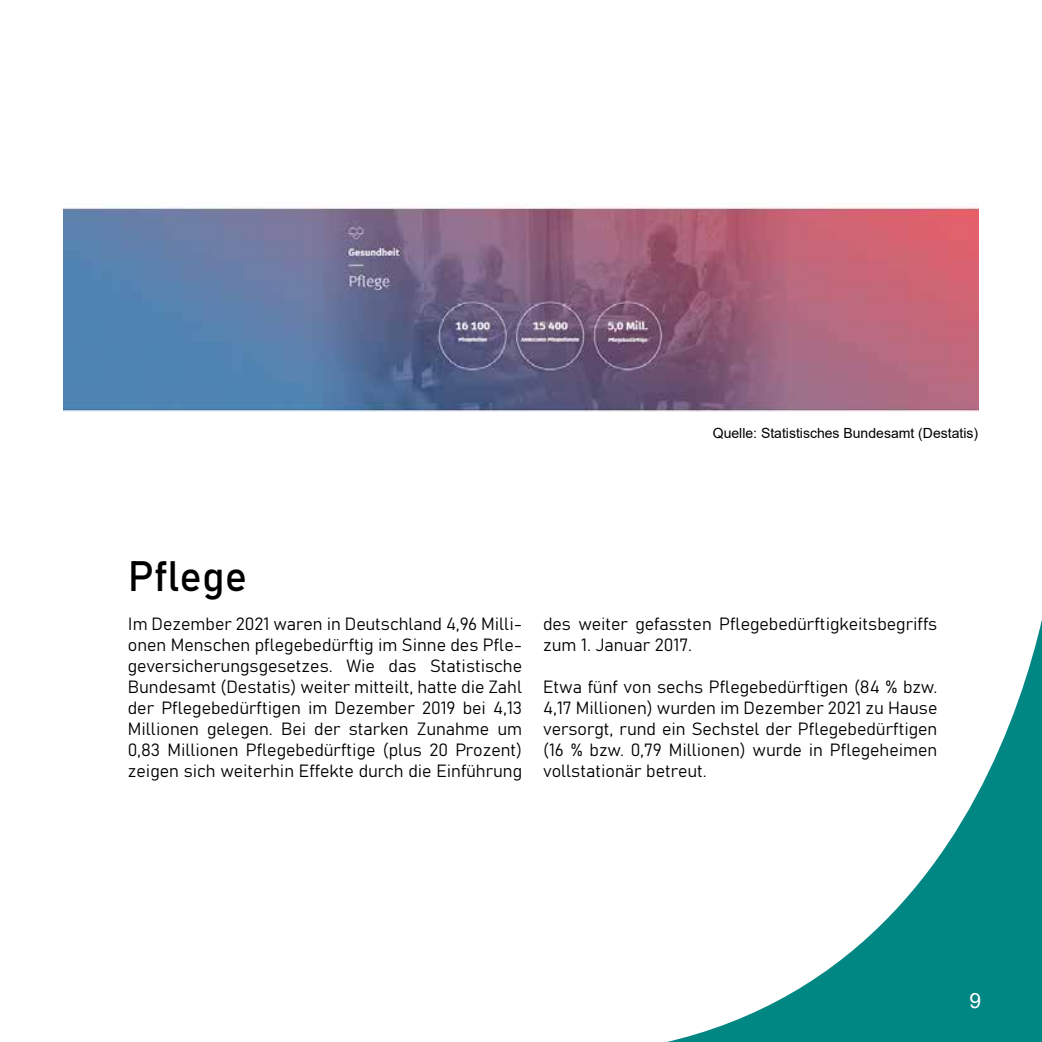
<style>
.page{position:relative;width:1042px;height:1042px;background:#fff}
.page>*{position:absolute;margin:0;border:0;box-sizing:border-box;transform-origin:0 0}
.t1{font:42px "Bahnschrift";color:#000}
.t2{font:21px "Arial";color:#fff}
.t3{font:17.5px/21px "Bahnschrift";color:#000;text-align:justify}
.t4{font:14px "Arial";color:#000}
</style>
<div class="page">
<svg style="left:667px;top:619px;width:375px;height:423px"></svg>
<img style="left:64px;top:206px;width:915px;height:205px">
<h1 class="t1" style="left:128px;top:544px;width:121px">Pflege</h1>
<p class="t4" style="left:713px;top:423px;width:267px">Quelle: Statistisches Bundesamt (Destatis)</p>
<p class="t3" style="left:128px;top:612px;width:396px">Im Dezember 2021 waren in Deutschland 4,96 Milli&shy;onen Menschen pflegebedürftig im Sinne des Pfle&shy;geversicherungsgesetzes. Wie das Statistische Bundesamt (Destatis) weiter mitteilt, hatte die Zahl der Pflegebedürftigen im Dezember 2019 bei 4,13<br>Millionen gelegen. Bei der starken Zunahme um 0,83 Millionen Pflegebedürftige (plus 20 Prozent) zeigen sich weiterhin Effekte durch die Einführung</p>
<p class="t3" style="left:543px;top:612px;width:396px">des weiter gefassten Pflegebedürftigkeitsbegriffs zum 1. Januar 2017.</p>
<p class="t3" style="left:543px;top:675px;width:396px">Etwa fünf von sechs Pflegebedürftigen (84 % bzw.<br>4,17 Millionen) wurden im Dezember 2021 zu Hause versorgt, rund ein Sechstel der Pflegebedürftigen (16 % bzw. 0,79 Millionen) wurde in Pflegeheimen vollstationär betreut.</p>
<p class="t2" style="left:969px;top:986px;width:13px">9</p>
</div>
